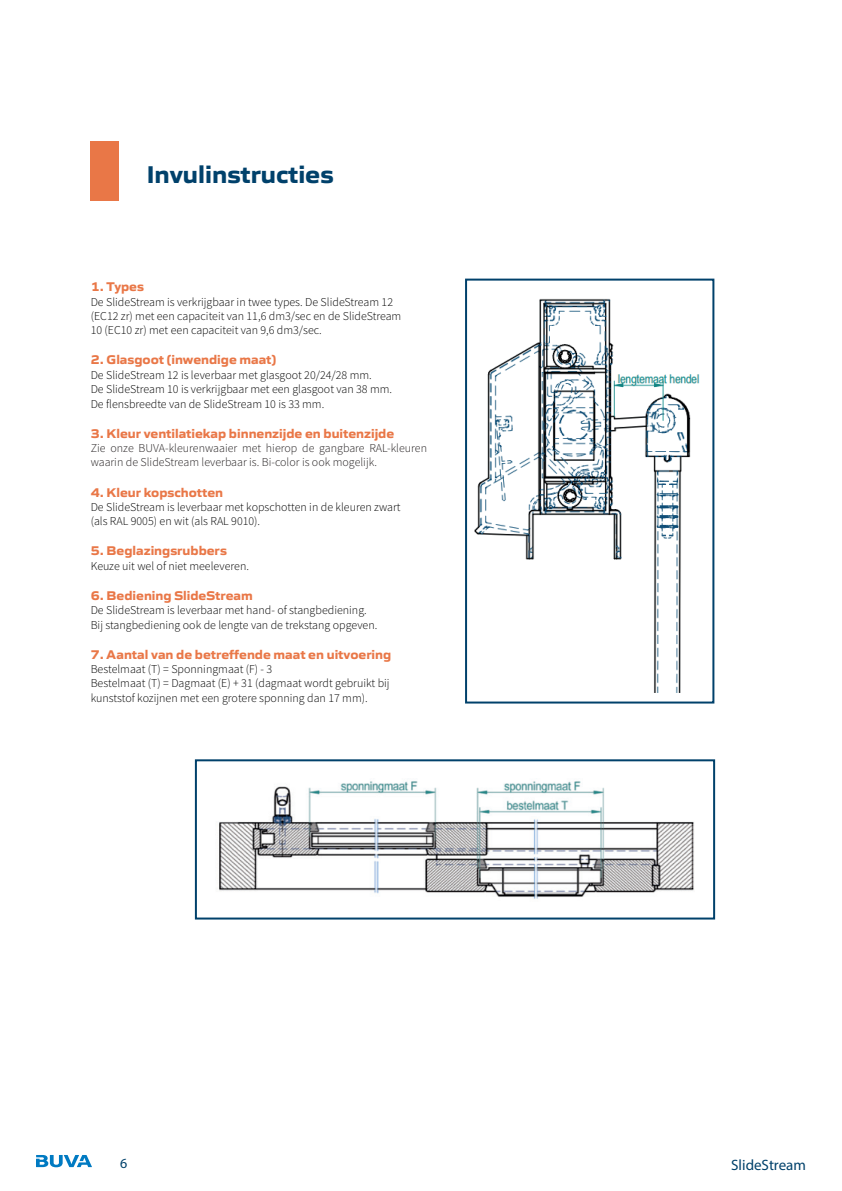
<style>
.page{position:relative;width:842px;height:1191px;background:#fff}
.page>*{position:absolute;margin:0;border:0;box-sizing:border-box;transform-origin:0 0}
.t1{font:700 25px "Gomme Sans";color:#00416b}
.t2{font:15px "Myriad Pro";color:#00416b}
.t3{font:14px "Myriad Pro";color:#00416b}
.t4{font:700 13px "Gomme Sans";color:#e97747}
.t5{font:12px/14.4px "Source Sans Variable";color:#000}
.t6{font:12px/14.4px "Source Sans Variable";color:#231f20}
</style>
<div class="page">
<svg style="left:36px;top:1155px;width:56px;height:12px"></svg>
<div style="left:91px;top:142px;width:28px;height:59px;background:#e97747"></div>
<img style="left:474px;top:298px;width:226px;height:395px">
<div style="left:465px;top:279px;width:249px;height:424px;border:2px solid #00416b"></div>
<img style="left:219px;top:781px;width:475px;height:118px">
<div style="left:195px;top:759px;width:520px;height:160px;border:2px solid #00416b"></div>
<h1 class="t1" style="left:147px;top:154px;width:189px">Invulinstructies</h1>
<p class="t4" style="left:91px;top:276px;width:55px">1. Types</p>
<p class="t5" style="left:91px;top:294px;width:312px">De SlideStream is verkrijgbaar in twee types. De SlideStream 12 (EC12 zr) met een capaciteit van 11,6 dm3/sec en de SlideStream<br>10 (EC10 zr) met een capaciteit van 9,6 dm3/sec.</p>
<p class="t4" style="left:91px;top:349px;width:187px">2. Glasgoot (inwendige maat)</p>
<p class="t5" style="left:91px;top:368px;width:303px">De SlideStream 12 is leverbaar met glasgoot 20/24/28 mm.<br>De SlideStream 10 is verkrijgbaar met een glasgoot van 38 mm.<br>De flensbreedte van de SlideStream 10 is 33 mm.</p>
<p class="t4" style="left:91px;top:423px;width:305px">3. Kleur ventilatiekap binnenzijde en buitenzijde</p>
<p class="t6" style="left:91px;top:441px;width:338px">Zie onze BUVA-kleurenwaaier met hierop de gangbare RAL-kleuren waarin de SlideStream leverbaar is. Bi-color is ook mogelijk.</p>
<p class="t4" style="left:91px;top:481px;width:134px">4. Kleur kopschotten</p>
<p class="t5" style="left:91px;top:500px;width:311px">De SlideStream is leverbaar met kopschotten in de kleuren zwart (als RAL 9005) en wit (als RAL 9010).</p>
<p class="t4" style="left:91px;top:540px;width:138px">5. Beglazingsrubbers</p>
<p class="t5" style="left:91px;top:558px;width:160px">Keuze uit wel of niet meeleveren.</p>
<p class="t4" style="left:91px;top:585px;width:163px">6. Bediening SlideStream</p>
<p class="t5" style="left:91px;top:603px;width:288px">De SlideStream is leverbaar met hand- of stangbediening.<br>Bij stangbediening ook de lengte van de trekstang opgeven.</p>
<p class="t4" style="left:91px;top:643px;width:302px">7. Aantal van de betreffende maat en uitvoering</p>
<p class="t5" style="left:91px;top:662px;width:300px">Bestelmaat (T) = Sponningmaat (F) - 3<br>Bestelmaat (T) = Dagmaat (E) + 31 (dagmaat wordt gebruikt bij kunststof kozijnen met een grotere sponning dan 17 mm).</p>
<p class="t3" style="left:120px;top:1154px;width:9px">6</p>
<p class="t2" style="left:731px;top:1155px;width:76px">SlideStream</p>
</div>
